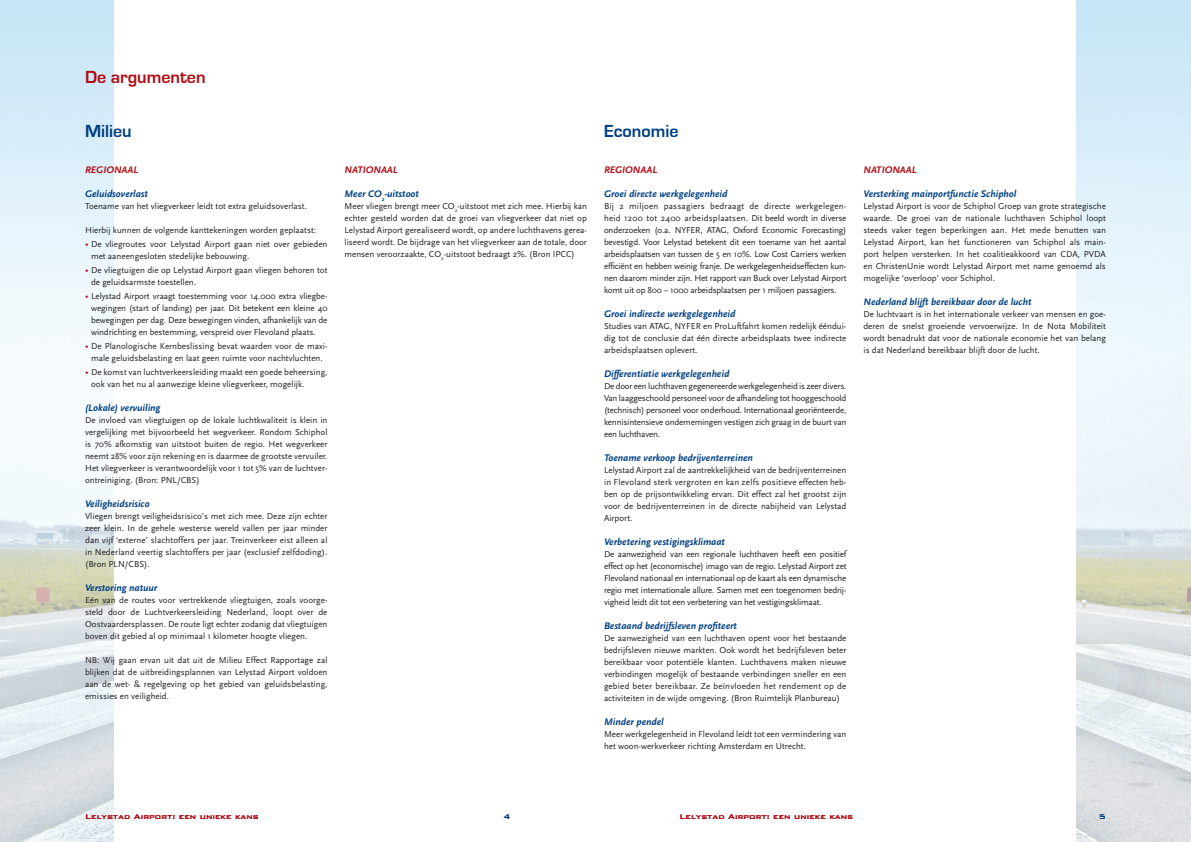
<style>
.page{position:relative;width:1191px;height:842px;background:#fff}
.page>*{position:absolute;margin:0;border:0;box-sizing:border-box;transform-origin:0 0}
.t1{font:700 18px "Eurostile";color:#014081}
.t2{font:700 18px "Eurostile";color:#b00d15}
.t3{font:italic 700 10px "Scala Sans";color:#014081}
.t4{font:italic 700 10px "Scala Sans";color:#b00d15}
.t5{font:9px/12px "Scala Sans";color:#231f20;text-align:justify}
.t6{font:500 9px "Bank Gothic";color:#b00d15}
.s1{font-family:"Scala";font-size:10px;color:#b00d15}
</style>
<div class="page">
<img style="left:0;top:0;width:113px;height:842px">
<img style="left:1076px;top:0;width:115px;height:842px">
<svg style="left:1100px;top:814px;width:5px;height:5px"></svg>
<h1 class="t2" style="left:85px;top:67px;width:122px">De argumenten</h1>
<h1 class="t1" style="left:85px;top:121px;width:48px">Milieu</h1>
<p class="t4" style="left:85px;top:164px;width:44px">Regionaal</p>
<p class="t3" style="left:85px;top:188px;width:64px">Geluidsoverlast</p>
<p class="t5" style="left:85px;top:200px;width:223px">Toename van het vliegverkeer leidt tot extra geluidsoverlast.</p>
<p class="t5" style="left:85px;top:224px;width:232px">Hierbij kunnen de volgende kanttekeningen worden geplaatst:</p>
<p class="t5" style="left:91px;top:238px;width:238px;text-indent:-6px"><span class="s1">•</span> De vliegroutes voor Lelystad Airport gaan niet over gebieden met aaneengesloten stedelijke bebouwing.</p>
<p class="t5" style="left:91px;top:264px;width:238px;text-indent:-6px"><span class="s1">•</span> De vliegtuigen die op Lelystad Airport gaan vliegen behoren tot de geluidsarmste toestellen.</p>
<p class="t5" style="left:91px;top:290px;width:238px;text-indent:-6px"><span class="s1">•</span> Lelystad Airport vraagt toestemming voor 14.000 extra vliegbe&shy;wegingen (start of landing) per jaar. Dit betekent een kleine 40 bewegingen per dag. Deze bewegingen vinden, afhankelijk van de windrichting en bestemming, verspreid over Flevoland plaats.</p>
<p class="t5" style="left:85px;top:340px;width:244px;text-align:center"><span class="s1">•</span> De Planologische Kernbeslissing bevat waarden voor de maxi&shy;male geluidsbelasting en laat geen ruimte voor nachtvluchten.</p>
<p class="t5" style="left:91px;top:366px;width:238px;text-indent:-6px"><span class="s1">•</span> De komst van luchtverkeersleiding maakt een goede beheersing, ook van het nu al aanwezige kleine vliegverkeer, mogelijk.</p>
<p class="t3" style="left:85px;top:402px;width:77px">(Lokale) vervuiling</p>
<p class="t5" style="left:85px;top:414px;width:244px">De invloed van vliegtuigen op de lokale luchtkwaliteit is klein in vergelijking met bijvoorbeeld het wegverkeer. Rondom Schiphol is 70% afkomstig van uitstoot buiten de regio. Het wegverkeer neemt 28% voor zijn rekening en is daarmee de grootste vervuiler.<br>Het vliegverkeer is verantwoordelijk voor 1 tot 5% van de luchtver&shy;ontreiniging. (Bron: PNL/CBS)</p>
<p class="t3" style="left:85px;top:498px;width:66px">Veiligheidsrisico</p>
<p class="t5" style="left:85px;top:510px;width:244px">Vliegen brengt veiligheidsrisico’s met zich mee. Deze zijn echter zeer klein. In de gehele westerse wereld vallen per jaar minder dan vijf ‘externe’ slachtoffers per jaar. Treinverkeer eist alleen al in Nederland veertig slachtoffers per jaar (exclusief zelfdoding). (Bron PLN/CBS).</p>
<p class="t3" style="left:85px;top:582px;width:74px">Verstoring natuur</p>
<p class="t5" style="left:85px;top:594px;width:244px">Eén van de routes voor vertrekkende vliegtuigen, zoals voorge&shy;steld door de Luchtverkeersleiding Nederland, loopt over de Oostvaardersplassen. De route ligt echter zodanig dat vliegtuigen boven dit gebied al op minimaal 1 kilometer hoogte vliegen.</p>
<p class="t5" style="left:85px;top:654px;width:244px">NB: Wij gaan ervan uit dat uit de Milieu Effect Rapportage zal blijken dat de uitbreidingsplannen van Lelystad Airport voldoen aan de wet- &amp; regelgeving op het gebied van geluidsbelasting, emissies en veiligheid.</p>
<p class="t4" style="left:344px;top:165px;width:44px">Nationaal</p>
<p class="t3" style="left:344px;top:189px;width:76px">Meer CO<sub>2</sub>-uitstoot</p>
<p class="t5" style="left:344px;top:200px;width:244px">Meer vliegen brengt meer CO<sub>2</sub>-uitstoot met zich mee. Hierbij kan echter gesteld worden dat de groei van vliegverkeer dat niet op Lelystad Airport gerealiseerd wordt, op andere luchthavens gerea&shy;liseerd wordt. De bijdrage van het vliegverkeer aan de totale, door mensen veroorzaakte, CO<sub>2</sub>-uitstoot bedraagt 2%. (Bron IPCC)</p>
<h1 class="t1" style="left:604px;top:121px;width:76px">Economie</h1>
<p class="t4" style="left:604px;top:164px;width:44px">Regionaal</p>
<p class="t3" style="left:604px;top:188px;width:125px">Groei directe werkgelegenheid</p>
<p class="t5" style="left:604px;top:200px;width:244px">Bij 2 miljoen passagiers bedraagt de directe werkgelegen&shy;heid 1200 tot 2400 arbeidsplaatsen. Dit beeld wordt in diverse onderzoeken (o.a. NYFER, ATAG, Oxford Economic Forecasting) bevestigd. Voor Lelystad betekent dit een toename van het aantal arbeidsplaatsen van tussen de 5 en 10%. Low Cost Carriers werken efficiënt en hebben weinig franje. De werkgelegenheidseffecten kun&shy;nen daarom minder zijn. Het rapport van Buck over Lelystad Airport komt uit op 800 – 1000 arbeidsplaatsen per 1 miljoen passagiers.</p>
<p class="t3" style="left:604px;top:308px;width:133px">Groei indirecte werkgelegenheid</p>
<p class="t5" style="left:604px;top:320px;width:244px">Studies van ATAG, NYFER en ProLuftfahrt komen redelijk ééndui&shy;dig tot de conclusie dat één directe arbeidsplaats twee indirecte arbeidsplaatsen oplevert.</p>
<p class="t3" style="left:604px;top:368px;width:127px">Differentiatie werkgelegenheid</p>
<p class="t5" style="left:604px;top:380px;width:244px">De door een luchthaven gegenereerde werkgelegenheid is zeer divers.<br>Van laaggeschoold personeel voor de afhandeling tot hooggeschoold (technisch) personeel voor onderhoud. Internationaal georiënteerde, kennisintensieve ondernemingen vestigen zich graag in de buurt van een luchthaven.</p>
<p class="t3" style="left:604px;top:452px;width:150px">Toename verkoop bedrijventerreinen</p>
<p class="t5" style="left:604px;top:464px;width:244px">Lelystad Airport zal de aantrekkelijkheid van de bedrijventerreinen in Flevoland sterk vergroten en kan zelfs positieve effecten heb&shy;ben op de prijsontwikkeling ervan. Dit effect zal het grootst zijn voor de bedrijventerreinen in de directe nabijheid van Lelystad Airport.</p>
<p class="t3" style="left:604px;top:536px;width:123px">Verbetering vestigingsklimaat</p>
<p class="t5" style="left:604px;top:548px;width:244px">De aanwezigheid van een regionale luchthaven heeft een positief effect op het (economische) imago van de regio. Lelystad Airport zet Flevoland nationaal en internationaal op de kaart als een dynamische regio met internationale allure. Samen met een toegenomen bedrij&shy;vigheid leidt dit tot een verbetering van het vestigingsklimaat.</p>
<p class="t3" style="left:604px;top:620px;width:135px">Bestaand bedrijfsleven profiteert</p>
<p class="t5" style="left:604px;top:632px;width:244px">De aanwezigheid van een luchthaven opent voor het bestaande bedrijfsleven nieuwe markten. Ook wordt het bedrijfsleven beter bereikbaar voor potentiële klanten. Luchthavens maken nieuwe verbindingen mogelijk of bestaande verbindingen sneller en een gebied beter bereikbaar. Ze beïnvloeden het rendement op de activiteiten in de wijde omgeving. (Bron Ruimtelijk Planbureau)</p>
<p class="t3" style="left:604px;top:716px;width:61px">Minder pendel</p>
<p class="t5" style="left:604px;top:728px;width:244px">Meer werkgelegenheid in Flevoland leidt tot een vermindering van het woon-werkverkeer richting Amsterdam en Utrecht.</p>
<p class="t4" style="left:863px;top:164px;width:44px">Nationaal</p>
<p class="t3" style="left:863px;top:188px;width:154px">Versterking mainportfunctie Schiphol</p>
<p class="t5" style="left:863px;top:200px;width:244px">Lelystad Airport is voor de Schiphol Groep van grote strategische waarde. De groei van de nationale luchthaven Schiphol loopt steeds vaker tegen beperkingen aan. Het mede benutten van Lelystad Airport, kan het functioneren van Schiphol als main&shy;port helpen versterken. In het coalitieakkoord van CDA, PVDA en ChristenUnie wordt Lelystad Airport met name genoemd als mogelijke ‘overloop’ voor Schiphol.</p>
<p class="t3" style="left:863px;top:296px;width:169px">Nederland blijft bereikbaar door de lucht</p>
<p class="t5" style="left:863px;top:308px;width:244px">De luchtvaart is in het internationale verkeer van mensen en goe&shy;deren de snelst groeiende vervoerwijze. In de Nota Mobiliteit wordt benadrukt dat voor de nationale economie het van belang is dat Nederland bereikbaar blijft door de lucht.</p>
<p class="t6" style="left:85px;top:809px;width:175px">Lelystad Airport: een unieke kans</p>
<p class="t6" style="left:679px;top:809px;width:175px">Lelystad Airport: een unieke kans</p>
</div>
